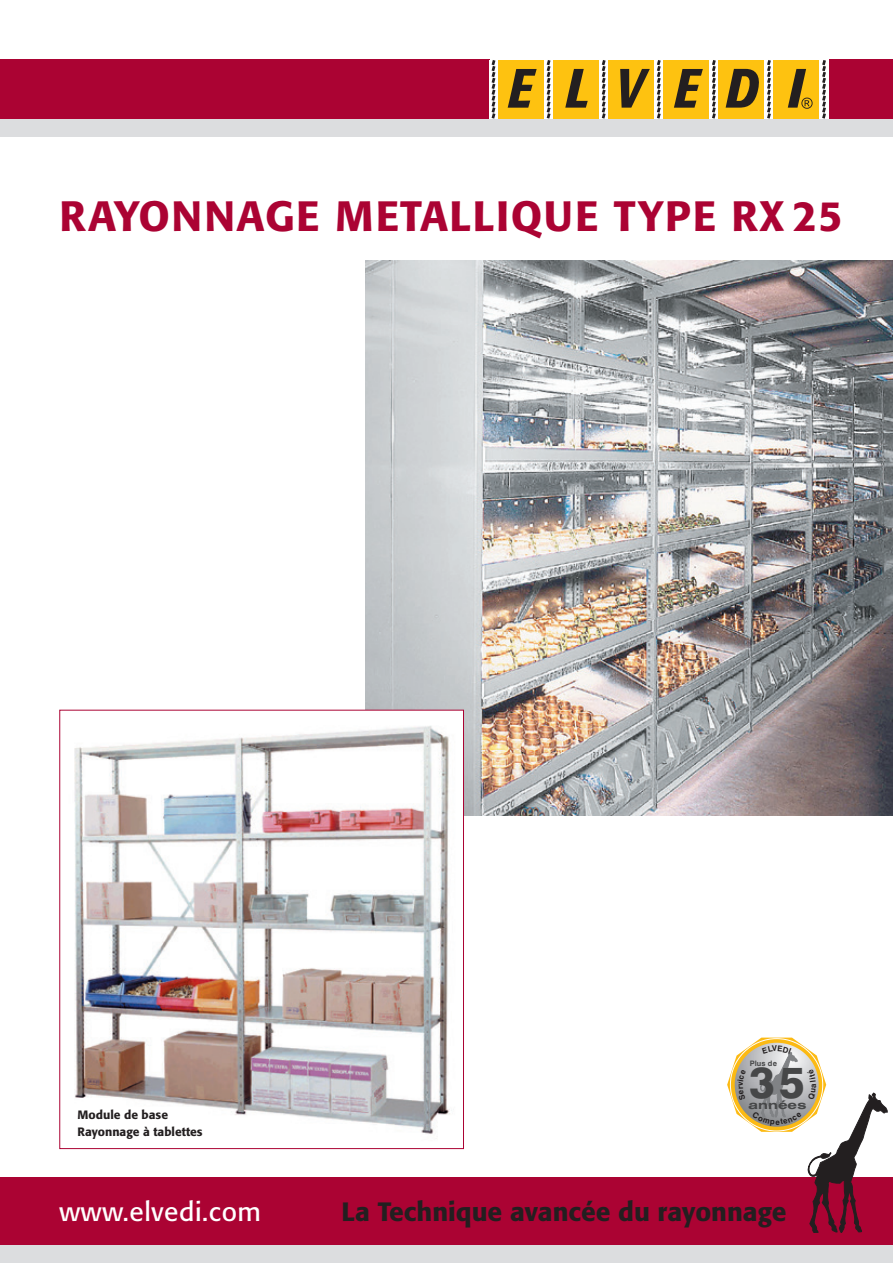
<style>
.page{position:relative;width:893px;height:1263px;background:#fff}
.page>*{position:absolute;margin:0;border:0;box-sizing:border-box;transform-origin:0 0}
.t1{font:800 43.5px "Swiss 721 BT";color:#464748}
.t2{font:500 42px "Formata";letter-spacing:.035em;color:#ab0333}
.t3{font:500 26.25px "Formata";color:#231f20}
.t4{font:26.25px "Formata";letter-spacing:.025em;color:#fff}
.t5{font:500 12px/16.5px "Formata";color:#231f20}
.t6{font:700 expanded 11.25px "Swiss 721 BT";color:#464748;scale:1.19 1}
.t7{font:700 7.5px "Swiss 721 BT";letter-spacing:.02em;color:#464748}
</style>
<div class="page">
<div style="left:0;top:1178px;width:893px;height:68px;background:#ab0333"></div>
<div style="left:0;top:60px;width:489px;height:59px;background:#ab0333"></div>
<svg style="left:822px;top:60px;width:4px;height:59px"></svg>
<div style="left:773px;top:60px;width:46px;height:59px;background:#fec210"></div>
<div style="left:498px;top:60px;width:46px;height:59px;background:#fec210"></div>
<svg style="left:492px;top:60px;width:3px;height:59px"></svg>
<svg style="left:508px;top:60px;width:305px;height:59px"></svg>
<div style="left:829px;top:60px;width:64px;height:59px;background:#ab0333"></div>
<img style="left:366px;top:260px;width:527px;height:555px">
<div style="left:0;top:119px;width:893px;height:17px;background:#dcdddf"></div>
<div style="left:0;top:1246px;width:893px;height:17px;background:#dcdddf"></div>
<img style="left:74px;top:712px;width:388px;height:422px">
<svg style="left:727px;top:1037px;width:160px;height:196px"></svg>
<h2 class="t2" style="left:60px;top:191px;width:784px">RAYONNAGE METALLIQUE TYPE RX 25</h2>
<p class="t5" style="left:78px;top:1106px;width:126px">Module de base<br>Rayonnage à tablettes</p>
<h3 class="t4" style="left:60px;top:1196px;width:203px">www.elvedi.com</h3>
<p class="t7" style="left:750px;top:1059px;width:29px">Plus de</p>
<p class="t6" style="left:748px;top:1098px;width:51px">années</p>
<h1 class="t1" style="left:749px;top:1056px;width:57px">35</h1>
<h3 class="t3" style="left:342px;top:1196px;width:447px">La Technique avancée du rayonnage</h3>
</div>
